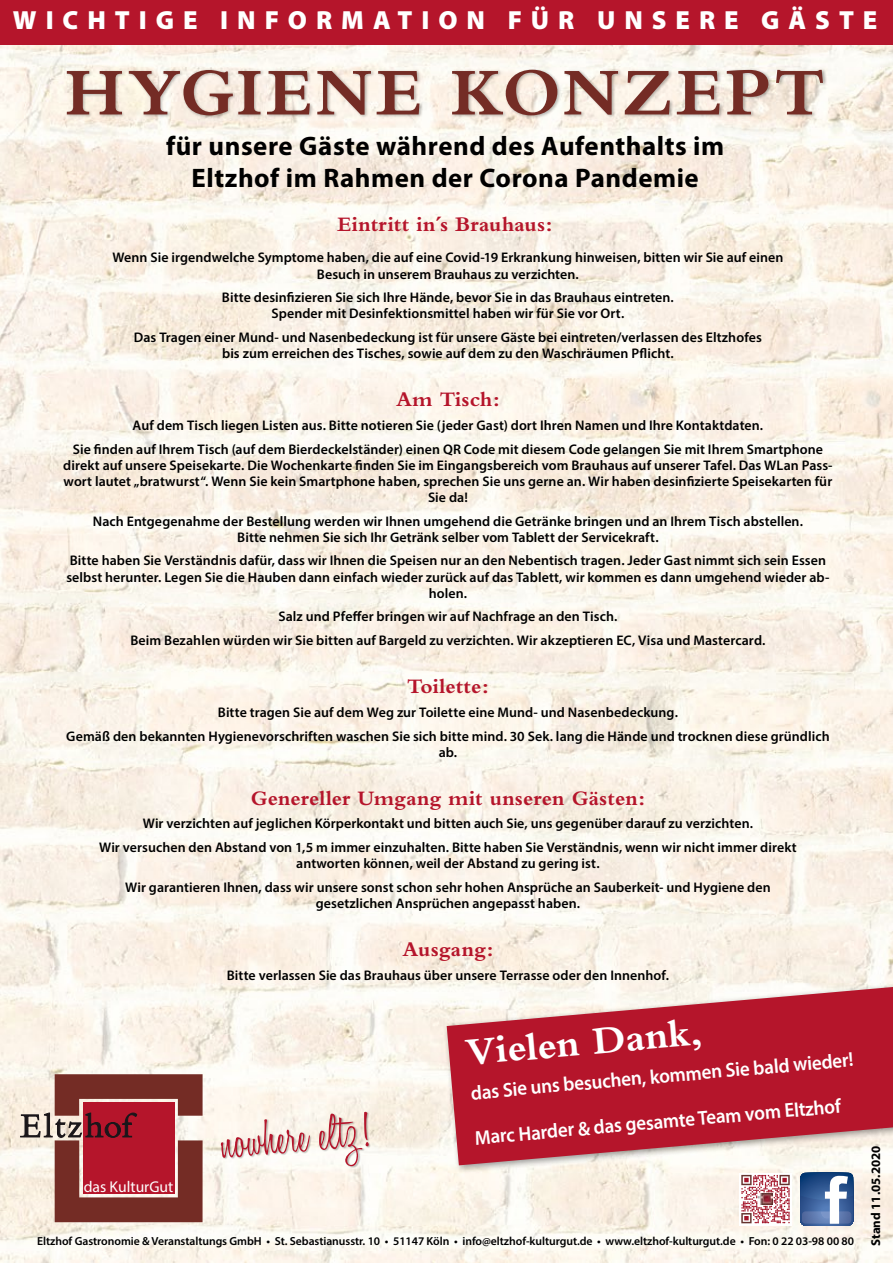
<style>
.page{position:relative;width:893px;height:1263px;background:#fff}
.page>*{position:absolute;margin:0;border:0;box-sizing:border-box;transform-origin:0 0}
.t1{font:700 69.75px "Bembo";letter-spacing:.045em;color:#742c25}
.t2{font:300 51.15px "Honey Script";color:#b5152b}
.t3{font:700 40.2px "Bembo";color:#fff}
.t4{font:700 26.85px/32.2px "Myriad Pro";letter-spacing:.02em;color:#000;text-align:center}
.t5{font:900 26.25px "Myriad Pro";letter-spacing:.34em;color:#fff}
.t6{font:700 21.45px "Bembo";letter-spacing:.005em;color:#b5152b}
.t7{font:600 20.1px "Myriad Pro";color:#fff;scale:.95 1}
.t8{font:15.75px "Myriad Pro";color:#fff}
.t9{font:600 13.95px/16px "Myriad Pro";letter-spacing:.005em;color:#000;text-align:center}
.t10{font:700 12.9px "Myriad Pro";color:#000}
.t11{font:600 11.7px "Myriad Pro";letter-spacing:-.005em;color:#000}
</style>
<div class="page">
<img style="left:0;top:44px;width:893px;height:1219px">
<div style="left:65px;top:68px;width:762px;height:51px;background:#000;opacity:.3"></div>
<div style="left:0;top:0;width:893px;height:44px;background:#b5152b"></div>
<svg style="left:800px;top:1174px;width:53px;height:51px"></svg>
<svg style="left:20px;top:1074px;width:183px;height:148px;background:#a8595a"></svg>
<div style="left:221px;top:1111px;width:150px;height:58px;background:#000;opacity:.3"></div>
<svg style="left:739px;top:1174px;width:53px;height:51px"></svg>
<svg style="left:741px;top:1175px;width:49px;height:48px"></svg>
<img style="left:758px;top:1193px;width:14px;height:12px">
<div style="left:442px;top:977px;width:451px;height:197px;background:#000;opacity:.4"></div>
<svg style="left:447px;top:987px;width:446px;height:178px;background:#c24554"></svg>
<h3 class="t5" style="left:13px;top:5px;width:866px">WICHTIGE INFORMATION FÜR UNSERE GÄSTE</h3>
<h1 class="t1" style="left:65px;top:54px;width:761px">HYGIENE KONZEPT</h1>
<h3 class="t4" style="left:166px;top:129px;width:560px">für unsere Gäste während des Aufenthalts im<br>Eltzhof im Rahmen der Corona Pandemie</h3>
<h3 class="t6" style="left:338px;top:212px;width:217px">Eintritt in´s Brauhaus:</h3>
<p class="t9" style="left:112px;top:249px;width:673px">Wenn Sie irgendwelche Symptome haben, die auf eine Covid-19 Erkrankung hinweisen, bitten wir Sie auf einen<br>Besuch in unserem Brauhaus zu verzichten.</p>
<p class="t9" style="left:222px;top:289px;width:453px">Bitte desinfizieren Sie sich Ihre Hände, bevor Sie in das Brauhaus eintreten.<br>Spender mit Desinfektionsmittel haben wir für Sie vor Ort.</p>
<p class="t9" style="left:134px;top:329px;width:630px">Das Tragen einer Mund- und Nasenbedeckung ist für unsere Gäste bei eintreten/verlassen des Eltzhofes bis zum erreichen des Tisches, sowie auf dem zu den Waschräumen Pflicht.</p>
<h3 class="t6" style="left:396px;top:387px;width:105px">Am Tisch:</h3>
<p class="t9" style="left:73px;top:413px;width:751px;line-height:23.7px">Auf dem Tisch liegen Listen aus. Bitte notieren Sie (jeder Gast) dort Ihren Namen und Ihre Kontaktdaten.<br>Sie finden auf Ihrem Tisch (auf dem Bierdeckelständer) einen QR Code mit diesem Code gelangen Sie mit Ihrem Smartphone</p>
<p class="t9" style="left:63px;top:457px;width:771px">direkt auf unsere Speisekarte. Die Wochenkarte finden Sie im Eingangsbereich vom Brauhaus auf unserer Tafel. Das WLan Pass&shy;wort lautet „bratwurst“. Wenn Sie kein Smartphone haben, sprechen Sie uns gerne an. Wir haben desinfizierte Speisekarten für<br>Sie da!</p>
<p class="t9" style="left:93px;top:513px;width:712px">Nach Entgegenahme der Bestellung werden wir Ihnen umgehend die Getränke bringen und an Ihrem Tisch abstellen.<br>Bitte nehmen Sie sich Ihr Getränk selber vom Tablett der Servicekraft.</p>
<p class="t9" style="left:66px;top:552px;width:765px">Bitte haben Sie Verständnis dafür, dass wir Ihnen die Speisen nur an den Nebentisch tragen. Jeder Gast nimmt sich sein Essen selbst herunter. Legen Sie die Hauben dann einfach wieder zurück auf das Tablett, wir kommen es dann umgehend wieder ab&shy;holen.</p>
<p class="t9" style="left:130px;top:604px;width:637px;line-height:23.7px">Salz und Pfeffer bringen wir auf Nachfrage an den Tisch.<br>Beim Bezahlen würden wir Sie bitten auf Bargeld zu verzichten. Wir akzeptieren EC, Visa und Mastercard.</p>
<h3 class="t6" style="left:407px;top:674px;width:83px">Toilette:</h3>
<p class="t9" style="left:66px;top:700px;width:765px;line-height:23.7px">Bitte tragen Sie auf dem Weg zur Toilette eine Mund- und Nasenbedeckung.<br>Gemäß den bekannten Hygienevorschriften waschen Sie sich bitte mind. 30 Sek. lang die Hände und trocknen diese gründlich</p>
<p class="t9" style="left:439px;top:744px;width:20px">ab.</p>
<h3 class="t6" style="left:251px;top:786px;width:396px">Genereller Umgang mit unseren Gästen:</h3>
<p class="t9" style="left:99px;top:811px;width:699px;line-height:23.7px">Wir verzichten auf jeglichen Körperkontakt und bitten auch Sie, uns gegenüber darauf zu verzichten.<br>Wir versuchen den Abstand von 1,5 m immer einzuhalten. Bitte haben Sie Verständnis, wenn wir nicht immer direkt</p>
<p class="t9" style="left:125px;top:851px;width:647px;line-height:23.7px">antworten können, weil der Abstand zu gering ist.<br>Wir garantieren Ihnen, dass wir unsere sonst schon sehr hohen Ansprüche an Sauberkeit- und Hygiene den</p>
<p class="t9" style="left:316px;top:895px;width:266px">gesetzlichen Ansprüchen angepasst haben.</p>
<h3 class="t6" style="left:402px;top:937px;width:92px">Ausgang:</h3>
<p class="t9" style="left:227px;top:967px;width:444px">Bitte verlassen Sie das Brauhaus über unsere Terrasse oder den Innenhof.</p>
<p class="t8" style="left:84px;top:1177px;width:91px">das KulturGut</p>
<h2 class="t2" style="left:217px;top:1111px;width:152px;rotate:-5deg">nowhere eltz!</h2>
<h3 class="t3" style="left:464px;top:1030px;width:239px;rotate:-5deg">Vielen Dank,</h3>
<h3 class="t7" style="left:470px;top:1080px;width:406px;rotate:-5deg">das Sie uns besuchen, kommen Sie bald wieder!</h3>
<h3 class="t7" style="left:474px;top:1125px;width:388px;rotate:-5deg">Marc Harder &amp; das gesamte Team vom Eltzhof</h3>
<p class="t11" style="left:37px;top:1234px;width:818px">Eltzhof Gastronomie &amp; Veranstaltungs GmbH • St. Sebastianusstr. 10 • 51147 Köln • info@eltzhof-kulturgut.de • www.eltzhof-kulturgut.de • Fon: 0 22 03-98 00 80</p>
<p class="t10" style="left:867px;top:1246px;width:102px;rotate:-90deg">Stand 11.05.2020</p>
</div>
